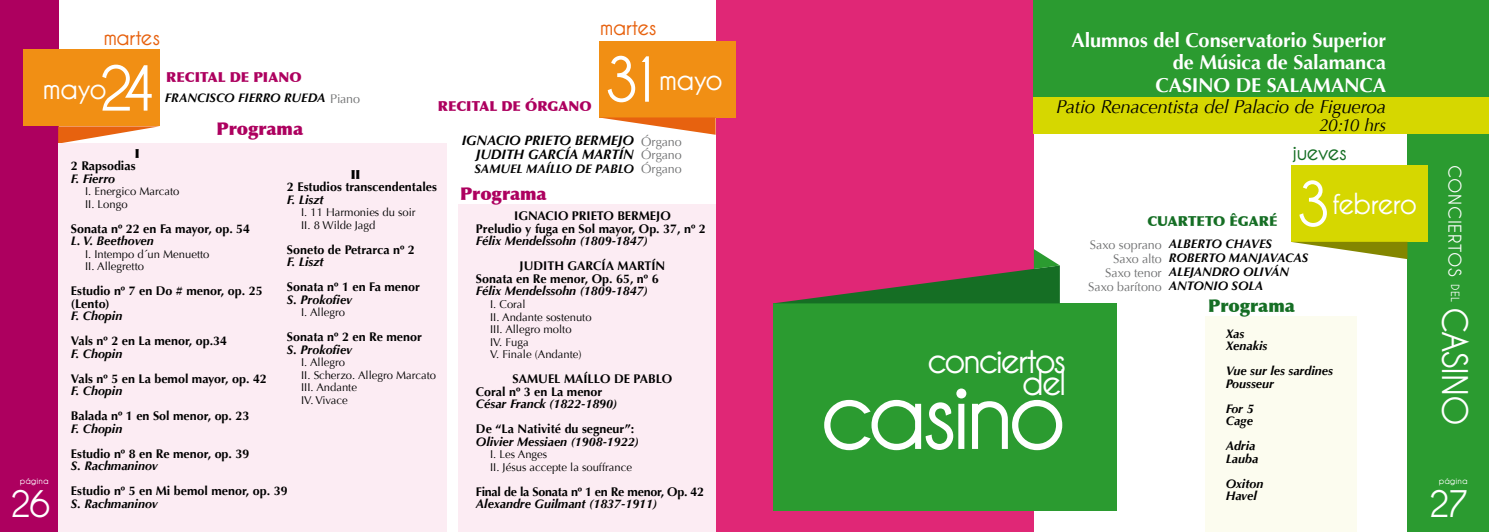
<style>
.page{position:relative;width:1489px;height:532px;background:#fff}
.page>*{position:absolute;margin:0;border:0;box-sizing:border-box;transform-origin:0 0}
.t1{font:700 97.5px "Caviar Dreams";letter-spacing:-.08em;color:#fff}
.t2{font:700 61.25px "Caviar Dreams";color:#fff}
.t3{font:700 36.25px "Caviar Dreams";color:#fff}
.t4{font:700 35px "Caviar Dreams";letter-spacing:-.07em;color:#fff}
.t5{font:700 28.75px "Caviar Dreams";letter-spacing:-.045em;color:#fff}
.t6{font:700 21.25px "Caviar Dreams";letter-spacing:-.04em;color:#e7620f}
.t7{font:700 21.25px "Caviar Dreams";letter-spacing:-.04em;color:#156e24}
.t8{font:700 20px/22.5px "Optima";letter-spacing:-.005em;color:#fff;text-align:right}
.t9{font:italic 18.75px "Optima";letter-spacing:-.02em;color:#000}
.t10{font:900 17.5px "Optima";letter-spacing:-.005em;color:#ad005f}
.t11{font:700 17.5px "Caviar Dreams";letter-spacing:.035em;color:#fff}
.t12{font:900 17.5px "Optima";letter-spacing:-.005em;color:#156e24}
.t13{font:italic 17.5px "Optima";letter-spacing:-.025em;color:#000}
.t14{font:italic 700 13.75px/13.8px "Optima";letter-spacing:-.005em;color:#000;text-align:right}
.t15{font:900 13.75px "Optima";color:#ad005f}
.t16{font:900 13.75px "Optima";letter-spacing:.005em;color:#156e24}
.t17{font:700 12.5px/12.5px "Optima";color:#000}
.t18{font:italic 700 12.5px/12.5px "Optima";color:#000}
.t19{font:12.5px/13.8px "Optima";letter-spacing:-.005em;color:#707172;text-align:justify}
.t20{font:700 12.5px "Optima";letter-spacing:-.02em;color:#000}
.t21{font:900 12.5px "Optima";color:#000}
.t22{font:11.25px/12.5px "Optima";color:#000}
.t23{font:700 8.75px "Caviar Dreams";color:#fff}
.s1{font-size:61.25px}
.s2{font-weight:400;font-style:normal;color:#707172}
.s3{font-size:11.25px}
</style>
<div class="page">
<div style="left:0;top:0;width:58px;height:531px;background:#ad005f"></div>
<div style="left:1407px;top:0;width:81px;height:531px;background:#2b9b30"></div>
<div style="left:715px;top:0;width:29px;height:531px;background:#e02776"></div>
<div style="left:744px;top:0;width:289px;height:531px;background:#e02776"></div>
<div style="left:772px;top:303px;width:344px;height:207px;background:#2b9b30"></div>
<div style="left:1205px;top:317px;width:151px;height:214px;background:#fcfcef"></div>
<svg style="left:776px;top:249px;width:283px;height:54px"></svg>
<div style="left:1033px;top:96px;width:455px;height:37px;background:#d6d700"></div>
<div style="left:1033px;top:0;width:455px;height:96px;background:#2b9b30"></div>
<div style="left:23px;top:49px;width:136px;height:77px;background:#f18f14"></div>
<svg style="left:58px;top:126px;width:101px;height:18px"></svg>
<div style="left:58px;top:144px;width:388px;height:387px;background:#fcecf3"></div>
<div style="left:599px;top:41px;width:136px;height:76px;background:#f18f14"></div>
<svg style="left:599px;top:117px;width:116px;height:18px"></svg>
<div style="left:1290px;top:165px;width:137px;height:77px;background:#d6d700"></div>
<svg style="left:1292px;top:242px;width:115px;height:17px"></svg>
<div style="left:458px;top:204px;width:257px;height:327px;background:#fcecf3"></div>
<h3 class="t6" style="left:103px;top:25px;width:58px">martes</h3>
<h3 class="t6" style="left:600px;top:15px;width:58px">martes</h3>
<h2 class="t2" style="left:603px;top:45px;width:63px">31</h2>
<h3 class="t5" style="left:43px;top:72px;width:116px">mayo<span class="s1">24</span></h3>
<p class="t15" style="left:166px;top:69px;width:137px">RECITAL DE PIANO</p>
<p class="t18" style="left:165px;top:91px;width:197px">FRANCISCO FIERRO RUEDA <span class="s2">Piano</span></p>
<h3 class="t5" style="left:658px;top:63px;width:66px">mayo</h3>
<p class="t15" style="left:438px;top:98px;width:155px">RECITAL DE ÓRGANO</p>
<p class="t14" style="left:462px;top:133px;width:174px">IGNACIO PRIETO BERMEJO<br>JUDITH GARCÍA MARTÍN</p>
<p class="t18" style="left:474px;top:162px;width:161px">SAMUEL MAÍLLO DE PABLO</p>
<h3 class="t10" style="left:216px;top:118px;width:88px">Programa</h3>
<p class="t19" style="left:641px;top:135px;width:42px">Órgano Órgano Órgano</p>
<p class="t17" style="left:476px;top:210px;width:231px;text-align:center">IGNACIO PRIETO BERMEJO<br>Preludio y fuga en Sol mayor, Op. 37, nº 2</p>
<p class="t18" style="left:476px;top:235px;width:173px">Félix Mendelssohn (1809-1847)</p>
<p class="t17" style="left:476px;top:260px;width:191px;text-indent:44px">JUDITH GARCÍA MARTÍN<br>Sonata en Re menor, Op. 65, nº 6</p>
<p class="t18" style="left:476px;top:285px;width:173px">Félix Mendelssohn (1809-1847)</p>
<p class="t22" style="left:490px;top:298px;width:103px">I. Coral<br>II. Andante sostenuto<br>III. Allegro molto<br>IV. Fuga<br>V. Finale (Andante)</p>
<p class="t17" style="left:476px;top:372px;width:198px;text-indent:37px">SAMUEL MAÍLLO DE PABLO<br>Coral nº 3 en La menor</p>
<p class="t18" style="left:476px;top:397px;width:143px">César Franck (1822-1890)</p>
<p class="t17" style="left:476px;top:422px;width:160px">De “La Nativité du segneur”:</p>
<p class="t18" style="left:476px;top:435px;width:164px">Olivier Messiaen (1908-1922)</p>
<p class="t22" style="left:490px;top:448px;width:143px">I. Les Anges<br>II. Jésus accepte la souffrance</p>
<p class="t20" style="left:476px;top:484px;width:230px">Final de la Sonata nº 1 en Re menor, Op. 42</p>
<p class="t18" style="left:476px;top:497px;width:183px">Alexandre Guilmant (1837-1911)</p>
<p class="t21" style="left:135px;top:145px;width:6px">I</p>
<p class="t17" style="left:71px;top:160px;width:66px">2 Rapsodias</p>
<p class="t18" style="left:71px;top:172px;width:46px">F. Fierro</p>
<p class="t22" style="left:85px;top:185px;width:96px">I. Energico Marcato<br>II. Longo</p>
<p class="t17" style="left:71px;top:222px;width:181px">Sonata nº 22 en Fa mayor, op. 54</p>
<p class="t18" style="left:71px;top:235px;width:84px">L. V. Beethoven</p>
<p class="t22" style="left:85px;top:248px;width:126px">I. Intempo d´un Menuetto<br>II. Allegretto</p>
<p class="t17" style="left:71px;top:285px;width:193px">Estudio nº 7 en Do # menor, op. 25 (Lento)</p>
<p class="t18" style="left:71px;top:310px;width:53px">F. Chopin</p>
<p class="t17" style="left:71px;top:335px;width:158px">Vals nº 2 en La menor, op.34</p>
<p class="t18" style="left:71px;top:347px;width:53px">F. Chopin</p>
<p class="t17" style="left:71px;top:372px;width:197px">Vals nº 5 en La bemol mayor, op. 42</p>
<p class="t18" style="left:71px;top:385px;width:53px">F. Chopin</p>
<p class="t17" style="left:71px;top:410px;width:180px">Balada nº 1 en Sol menor, op. 23</p>
<p class="t18" style="left:71px;top:422px;width:53px">F. Chopin</p>
<p class="t17" style="left:71px;top:447px;width:180px">Estudio nº 8 en Re menor, op. 39</p>
<p class="t18" style="left:71px;top:460px;width:88px">S. Rachmaninov</p>
<p class="t17" style="left:71px;top:485px;width:218px">Estudio nº 5 en Mi bemol menor, op. 39</p>
<p class="t18" style="left:71px;top:497px;width:88px">S. Rachmaninov</p>
<p class="t21" style="left:351px;top:166px;width:11px">II</p>
<p class="t17" style="left:287px;top:181px;width:151px">2 Estudios transcendentales</p>
<p class="t18" style="left:287px;top:193px;width:38px">F. Liszt</p>
<p class="t22" style="left:301px;top:206px;width:116px">I. 11 Harmonies du soir<br>II. 8 Wilde Jagd</p>
<p class="t17" style="left:287px;top:243px;width:129px">Soneto de Petrarca nº 2</p>
<p class="t18" style="left:287px;top:255px;width:38px">F. Liszt</p>
<p class="t17" style="left:287px;top:281px;width:134px">Sonata nº 1 en Fa menor</p>
<p class="t18" style="left:287px;top:293px;width:67px">S. Prokofiev</p>
<p class="t22" style="left:301px;top:306px;width:45px">I. Allegro</p>
<p class="t17" style="left:287px;top:331px;width:136px">Sonata nº 2 en Re menor</p>
<p class="t18" style="left:287px;top:343px;width:67px">S. Prokofiev</p>
<p class="t22" style="left:301px;top:356px;width:136px">I. Allegro<br>II. Scherzo. Allegro Marcato<br>III. Andante<br>IV. Vivace</p>
<h3 class="t10" style="left:460px;top:183px;width:88px">Programa</h3>
<p class="t23" style="left:20px;top:475px;width:30px">página</p>
<h3 class="t3" style="left:10px;top:483px;width:42px">26</h3>
<h3 class="t8" style="left:1071px;top:29px;width:316px">Alumnos del Conservatorio Superior de Música de Salamanca<br>CASINO DE SALAMANCA</h3>
<h3 class="t9" style="left:1056px;top:96px;width:331px">Patio Renacentista del Palacio de Figueroa</h3>
<h3 class="t13" style="left:1318px;top:115px;width:69px">20:10 hrs</h3>
<h3 class="t7" style="left:1292px;top:140px;width:56px">jueves</h3>
<h2 class="t2" style="left:1294px;top:169px;width:38px">3</h2>
<h3 class="t5" style="left:1332px;top:187px;width:86px">febrero</h3>
<p class="t16" style="left:1147px;top:213px;width:132px">CUARTETO ÊGARÉ</p>
<p class="t18" style="left:1168px;top:237px;width:141px;line-height:13.8px">ALBERTO CHAVES<br>ROBERTO MANJAVACAS<br>ALEJANDRO OLIVÁN<br>ANTONIO SOLA</p>
<p class="t19" style="left:1088px;top:238px;width:75px;text-align:right">Saxo soprano<br>Saxo alto<br>Saxo tenor<br>Saxo barítono</p>
<h3 class="t4" style="left:927px;top:340px;width:140px">conciertos</h3>
<h3 class="t4" style="left:1021px;top:362px;width:47px">del</h3>
<h1 class="t1" style="left:819px;top:358px;width:248px">casino</h1>
<h3 class="t12" style="left:1208px;top:295px;width:88px">Programa</h3>
<p class="t18" style="left:1225px;top:327px;width:43px">Xas<br>Xenakis</p>
<p class="t18" style="left:1225px;top:365px;width:109px">Vue sur les sardines<br>Pousseur</p>
<p class="t18" style="left:1225px;top:402px;width:29px">For 5<br>Cage</p>
<p class="t18" style="left:1225px;top:440px;width:34px">Adria<br>Lauba</p>
<p class="t18" style="left:1225px;top:477px;width:39px">Oxiton<br>Havel</p>
<h3 class="t11" style="left:1464px;top:165px;width:139px;rotate:90deg">CONCIERTOS <span class="s3">DEL</span></h3>
<h3 class="t4" style="left:1474px;top:306px;width:120px;rotate:90deg">CASINO</h3>
<p class="t23" style="left:1438px;top:475px;width:30px">página</p>
<h3 class="t3" style="left:1428px;top:483px;width:43px">27</h3>
</div>
